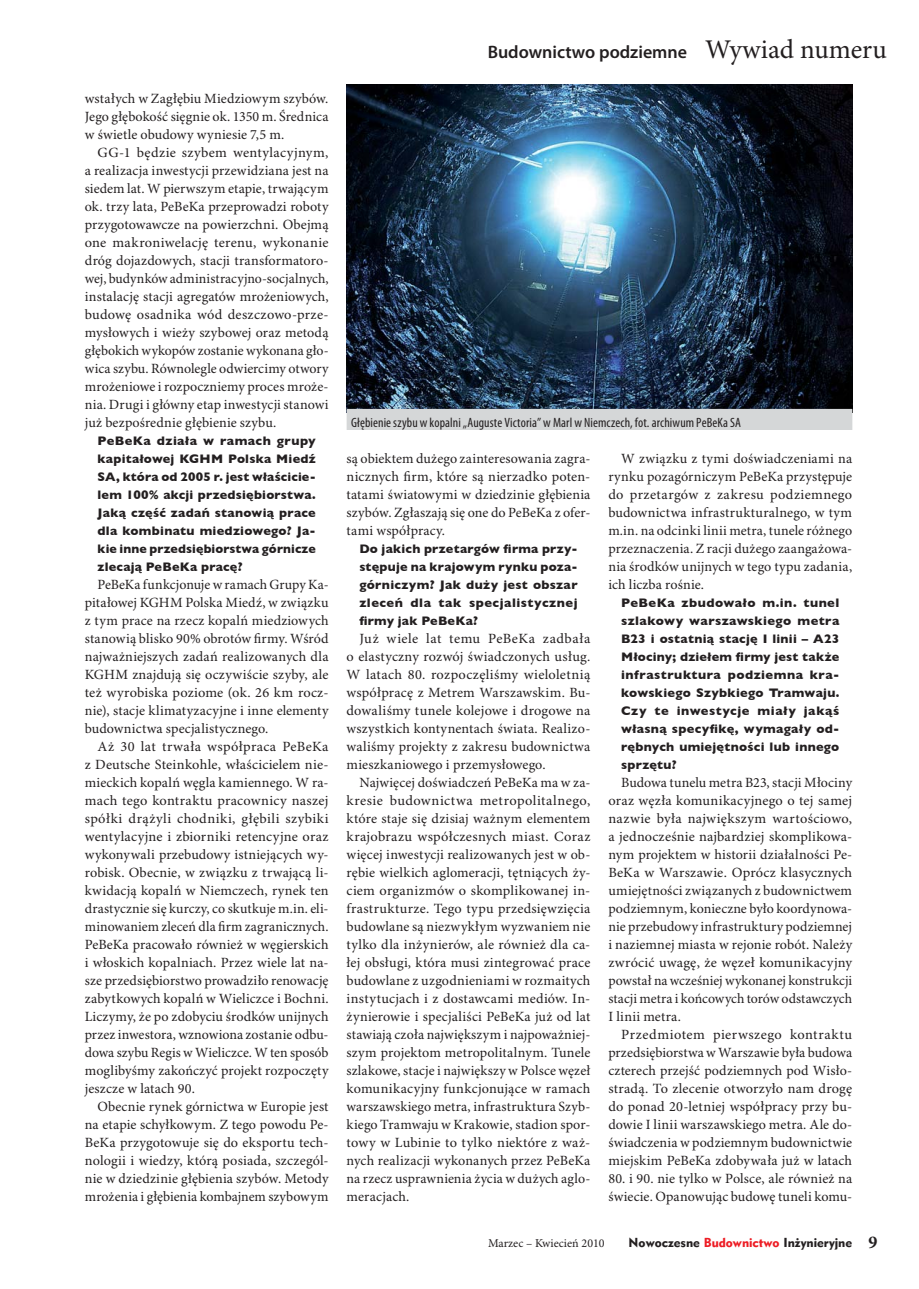
<style>
.page{position:relative;width:919px;height:1289px;background:#fff}
.page>*{position:absolute;margin:0;border:0;box-sizing:border-box;transform-origin:0 0}
.t1{font:600 18px "Myriad Pro";color:#231f20}
.t2{font:14.1px/18px "Minion Pro";letter-spacing:.01em;color:#231f20;text-align:justify}
.t3{font:condensed 13.5px "Myriad Pro";letter-spacing:.005em;color:#231f20}
.t4{font:700 12.6px/18px "Gill Sans";letter-spacing:.02em;color:#231f20;text-align:justify}
.t5{font:12px "Geometr 415 Blk PL";color:#231f20}
.t6{font:12px "Minion Pro";color:#231f20}
.s1{font-family:"Minion Pro";font-weight:400;font-size:27px}
.s2{color:#ed1c24}
.s3{font-family:"Minion Pro";font-weight:700;font-size:18px}
</style>
<div class="page">
<img style="left:347px;top:85px;width:505px;height:324px">
<div style="left:347px;top:409px;width:505px;height:21px;background:#d5d7d8"></div>
<p class="t2" style="left:85px;top:90px;width:245px">wstałych w Zagłębiu Miedziowym szybów.<br>Jego głębokość sięgnie ok. 1350 m. Średnica w świetle obudowy wyniesie 7,5 m.</p>
<p class="t2" style="left:85px;top:144px;width:245px;text-indent:13px">GG-1 będzie szybem wentylacyjnym, a realizacja inwestycji przewidziana jest na siedem lat. W pierwszym etapie, trwającym ok. trzy lata, PeBeKa przeprowadzi roboty przygotowawcze na powierzchni. Obejmą one makroniwelację terenu, wykonanie dróg dojazdowych, stacji transformatoro&shy;wej, budynków administracyjno-socjalnych, instalację stacji agregatów mrożeniowych, budowę osadnika wód deszczowo-prze&shy;mysłowych i wieży szybowej oraz metodą głębokich wykopów zostanie wykonana gło&shy;wica szybu. Równolegle odwiercimy otwory mrożeniowe i rozpoczniemy proces mroże&shy;nia. Drugi i główny etap inwestycji stanowi już bezpośrednie głębienie szybu.</p>
<p class="t4" style="left:98px;top:431px;width:220px">PeBeKa działa w ramach grupy kapitałowej KGHM Polska Miedź SA, która od 2005 r. jest właścicie&shy;lem 100% akcji przedsiębiorstwa.<br>Jaką część zadań stanowią prace dla kombinatu miedziowego? Ja&shy;kie inne przedsiębiorstwa górnicze zlecają PeBeKa pracę?</p>
<p class="t2" style="left:85px;top:576px;width:245px;text-indent:13px">PeBeKa funkcjonuje w ramach Grupy Ka&shy;pitałowej KGHM Polska Miedź, w związku z tym prace na rzecz kopalń miedziowych stanowią blisko 90% obrotów firmy. Wśród najważniejszych zadań realizowanych dla KGHM znajdują się oczywiście szyby, ale też wyrobiska poziome (ok. 26 km rocz&shy;nie), stacje klimatyzacyjne i inne elementy budownictwa specjalistycznego.</p>
<p class="t2" style="left:85px;top:738px;width:245px;text-indent:13px">Aż 30 lat trwała współpraca PeBeKa z Deutsche Steinkohle, właścicielem nie&shy;mieckich kopalń węgla kamiennego. W ra&shy;mach tego kontraktu pracownicy naszej spółki drążyli chodniki, głębili szybiki wentylacyjne i zbiorniki retencyjne oraz wykonywali przebudowy istniejących wy&shy;robisk. Obecnie, w związku z trwającą li&shy;kwidacją kopalń w Niemczech, rynek ten drastycznie się kurczy, co skutkuje m.in. eli&shy;minowaniem zleceń dla firm zagranicznych.<br>PeBeKa pracowało również w węgierskich i włoskich kopalniach. Przez wiele lat na&shy;sze przedsiębiorstwo prowadziło renowację zabytkowych kopalń w Wieliczce i Bochni.<br>Liczymy, że po zdobyciu środków unijnych przez inwestora, wznowiona zostanie odbu&shy;dowa szybu Regis w Wieliczce. W ten sposób moglibyśmy zakończyć projekt rozpoczęty jeszcze w latach 90.</p>
<p class="t2" style="left:85px;top:1098px;width:245px;text-indent:13px">Obecnie rynek górnictwa w Europie jest na etapie schyłkowym. Z tego powodu Pe-BeKa przygotowuje się do eksportu tech&shy;nologii i wiedzy, którą posiada, szczegól&shy;nie w dziedzinie głębienia szybów. Metody mrożenia i głębienia kombajnem szybowym</p>
<p class="t1" style="left:487px;top:45px;width:401px">Budownictwo podziemne <span class="s1">Wywiad numeru</span></p>
<p class="t3" style="left:351px;top:417px;width:391px">Głębienie szybu w kopalni „Auguste Victoria” w Marl w Niemczech, fot. archiwum PeBeKa SA</p>
<p class="t2" style="left:346px;top:450px;width:245px">są obiektem dużego zainteresowania zagra&shy;nicznych firm, które są nierzadko poten&shy;tatami światowymi w dziedzinie głębienia szybów. Zgłaszają się one do PeBeKa z ofer&shy;tami współpracy.</p>
<p class="t4" style="left:359px;top:539px;width:220px">Do jakich przetargów firma przy&shy;stępuje na krajowym rynku poza&shy;górniczym? Jak duży jest obszar zleceń dla tak specjalistycznej firmy jak PeBeKa?</p>
<p class="t2" style="left:346px;top:630px;width:245px;text-indent:13px">Już wiele lat temu PeBeKa zadbała o elastyczny rozwój świadczonych usług.<br>W latach 80. rozpoczęliśmy wieloletnią współpracę z Metrem Warszawskim. Bu&shy;dowaliśmy tunele kolejowe i drogowe na wszystkich kontynentach świata. Realizo&shy;waliśmy projekty z zakresu budownictwa mieszkaniowego i przemysłowego.</p>
<p class="t2" style="left:346px;top:774px;width:245px;text-indent:13px">Najwięcej doświadczeń PeBeKa ma w za&shy;kresie budownictwa metropolitalnego, które staje się dzisiaj ważnym elementem krajobrazu współczesnych miast. Coraz więcej inwestycji realizowanych jest w ob&shy;rębie wielkich aglomeracji, tętniących ży&shy;ciem organizmów o skomplikowanej in&shy;frastrukturze. Tego typu przedsięwzięcia budowlane są niezwykłym wyzwaniem nie tylko dla inżynierów, ale również dla ca&shy;łej obsługi, która musi zintegrować prace budowlane z uzgodnieniami w rozmaitych instytucjach i z dostawcami mediów. In&shy;żynierowie i specjaliści PeBeKa już od lat stawiają czoła największym i najpoważniej&shy;szym projektom metropolitalnym. Tunele szlakowe, stacje i największy w Polsce węzeł komunikacyjny funkcjonujące w ramach warszawskiego metra, infrastruktura Szyb&shy;kiego Tramwaju w Krakowie, stadion spor&shy;towy w Lubinie to tylko niektóre z waż&shy;nych realizacji wykonanych przez PeBeKa na rzecz usprawnienia życia w dużych aglo&shy;meracjach.</p>
<p class="t2" style="left:608px;top:450px;width:245px;text-indent:13px">W związku z tymi doświadczeniami na rynku pozagórniczym PeBeKa przystępuje do przetargów z zakresu podziemnego budownictwa infrastrukturalnego, w tym m.in. na odcinki linii metra, tunele różnego przeznaczenia. Z racji dużego zaangażowa&shy;nia środków unijnych w tego typu zadania, ich liczba rośnie.</p>
<p class="t4" style="left:621px;top:593px;width:220px">PeBeKa zbudowało m.in. tunel szlakowy warszawskiego metra B23 i ostatnią stację I linii – A23<br>Młociny; dziełem firmy jest także infrastruktura podziemna kra&shy;kowskiego Szybkiego Tramwaju.<br>Czy te inwestycje miały jakąś własną specyfikę, wymagały od&shy;rębnych umiejętności lub innego sprzętu?</p>
<p class="t2" style="left:608px;top:774px;width:245px;text-indent:13px">Budowa tunelu metra B23, stacji Młociny oraz węzła komunikacyjnego o tej samej nazwie była największym wartościowo, a jednocześnie najbardziej skomplikowa&shy;nym projektem w historii działalności Pe-BeKa w Warszawie. Oprócz klasycznych umiejętności związanych z budownictwem podziemnym, konieczne było koordynowa&shy;nie przebudowy infrastruktury podziemnej i naziemnej miasta w rejonie robót. Należy zwrócić uwagę, że węzeł komunikacyjny powstał na wcześniej wykonanej konstrukcji stacji metra i końcowych torów odstawczych I linii metra.</p>
<p class="t2" style="left:608px;top:1026px;width:245px;text-indent:13px">Przedmiotem pierwszego kontraktu przedsiębiorstwa w Warszawie była budowa czterech przejść podziemnych pod Wisło&shy;stradą. To zlecenie otworzyło nam drogę do ponad 20-letniej współpracy przy bu&shy;dowie I linii warszawskiego metra. Ale do&shy;świadczenia w podziemnym budownictwie miejskim PeBeKa zdobywała już w latach</p>
<p class="t2" style="left:608px;top:1170px;width:245px">80. i 90. nie tylko w Polsce, ale również na świecie. Opanowując budowę tuneli komu-</p>
<p class="t6" style="left:488px;top:1238px;width:118px">Marzec – Kwiecień 2010</p>
<p class="t5" style="left:628px;top:1235px;width:250px">Nowoczesne <span class="s2">Budownictwo</span> Inżynieryjne <span class="s3">9</span></p>
</div>
